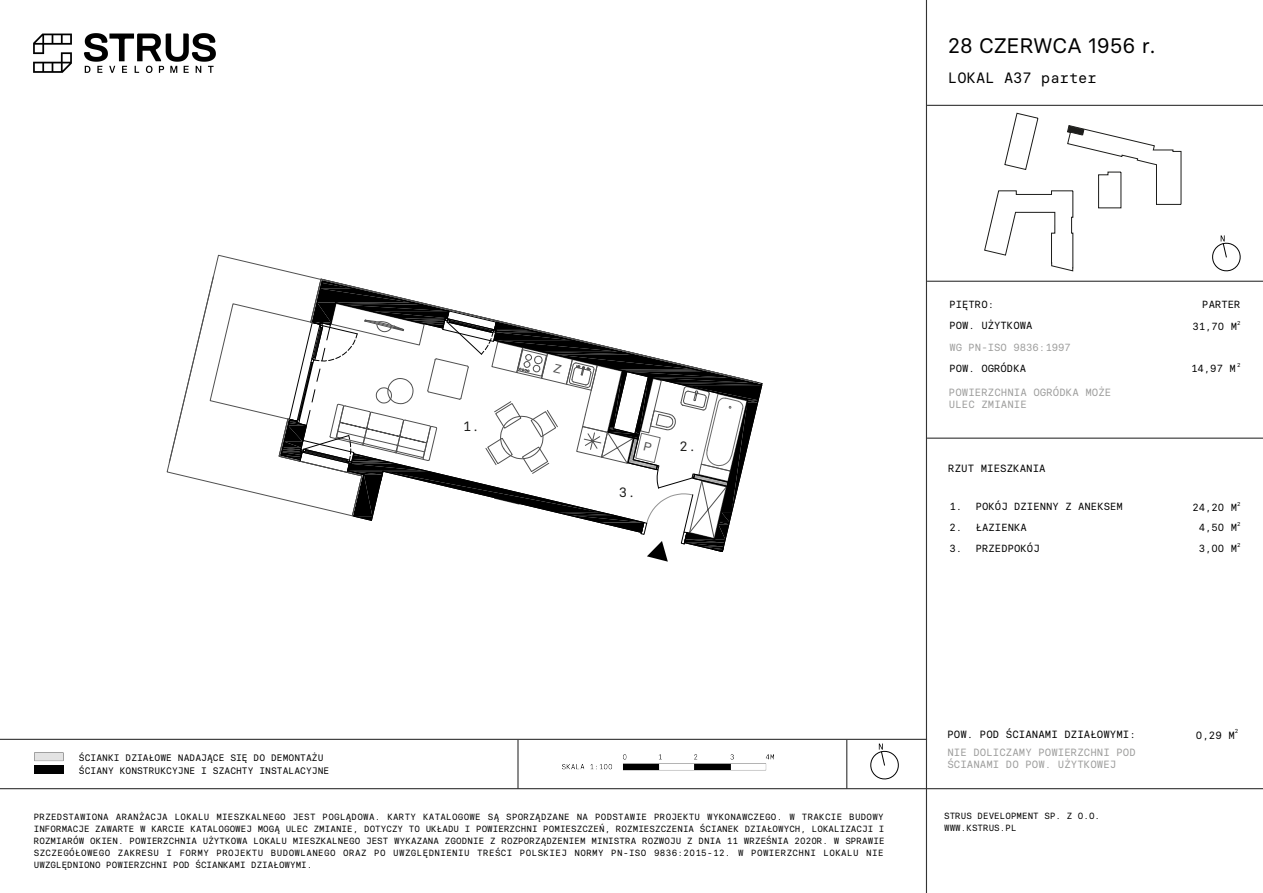
<style>
.page{position:relative;width:1263px;height:893px;background:#fff}
.page>*{position:absolute;margin:0;border:0;box-sizing:border-box;transform-origin:0 0}
.t1{font:21px "Basier Circle";color:#000}
.t2{font:15px "Basier Circle Mono";color:#000}
.t3{font:13.5px "Basier Circle Mono";color:#1d1d1b}
.t4{font:10.5px/12.6px "Basier Circle Mono";color:#9d9d9c}
.t5{font:10.5px "Basier Circle Mono";color:#000}
.t6{font:10.35px "Basier Circle Mono";color:#000}
.t7{font:10.35px "Basier Circle Mono";color:#9d9d9c}
.t8{font:9.45px/13.5px "Basier Circle Mono";color:#000}
.t9{font:9px/12px "Basier Circle Mono";color:#000;text-align:justify}
.t10{font:5.7px "Basier Circle Mono";color:#000}
</style>
<div class="page">
<img style="left:510px;top:738px;width:320px;height:33px">
<hr style="left:926px;top:0;width:1px;height:893px;background:#333">
<hr style="left:0;top:739px;width:927px;height:1px;background:#333">
<hr style="left:517px;top:740px;width:2px;height:49px;background:#333">
<svg style="left:34px;top:752px;width:30px;height:10px"></svg>
<div style="left:34px;top:766px;width:29px;height:8px;background:#000"></div>
<hr style="left:846px;top:740px;width:1px;height:49px;background:#333">
<hr style="left:0;top:788px;width:1263px;height:1px;background:#333">
<hr style="left:927px;top:105px;width:336px;height:1px;background:#333">
<hr style="left:927px;top:281px;width:336px;height:1px;background:#333">
<hr style="left:927px;top:438px;width:336px;height:1px;background:#333">
<img style="left:34px;top:34px;width:182px;height:39px">
<svg style="left:984px;top:112px;width:198px;height:160px"></svg>
<svg style="left:1212px;top:235px;width:29px;height:37px"></svg>
<svg style="left:870px;top:743px;width:29px;height:37px"></svg>
<svg style="left:169px;top:276px;width:593px;height:286px"></svg>
<h1 class="t1" style="left:948px;top:32px;width:208px">28 CZERWCA 1956 r.</h1>
<h2 class="t2" style="left:948px;top:69px;width:150px">LOKAL A37 parter</h2>
<p class="t6" style="left:949px;top:298px;width:46px">PIĘTRO:</p>
<p class="t6" style="left:1202px;top:298px;width:40px">PARTER</p>
<p class="t6" style="left:949px;top:319px;width:85px">POW. UŻYTKOWA</p>
<p class="t6" style="left:1192px;top:320px;width:46px">31,70 M</p>
<p class="t10" style="left:1237px;top:319px;width:5px">2</p>
<p class="t7" style="left:949px;top:341px;width:123px">WG PN-ISO 9836:1997</p>
<p class="t6" style="left:949px;top:362px;width:78px">POW. OGRÓDKA</p>
<p class="t6" style="left:1191px;top:362px;width:46px">14,97 M</p>
<p class="t10" style="left:1237px;top:362px;width:5px">2</p>
<p class="t8" style="left:79px;top:751px;width:252px">ŚCIANKI DZIAŁOWE NADAJĄCE SIĘ DO DEMONTAŻU<br>ŚCIANY KONSTRUKCYJNE I SZACHTY INSTALACYJNE</p>
<h3 class="t3" style="left:463px;top:417px;width:18px">1.</h3>
<h3 class="t3" style="left:619px;top:484px;width:18px">3.</h3>
<h3 class="t3" style="left:680px;top:438px;width:18px">2.</h3>
<p class="t4" style="left:949px;top:386px;width:164px">POWIERZCHNIA OGRÓDKA MOŻE<br>ULEC ZMIANIE</p>
<p class="t5" style="left:948px;top:462px;width:99px">RZUT MIESZKANIA</p>
<p class="t6" style="left:949px;top:500px;width:175px">1. POKÓJ DZIENNY Z ANEKSEM</p>
<p class="t6" style="left:1192px;top:501px;width:46px">24,20 M</p>
<p class="t10" style="left:1237px;top:500px;width:5px">2</p>
<p class="t6" style="left:949px;top:521px;width:79px">2. ŁAZIENKA</p>
<p class="t6" style="left:1199px;top:521px;width:40px">4,50 M</p>
<p class="t10" style="left:1237px;top:521px;width:5px">2</p>
<p class="t6" style="left:949px;top:542px;width:92px">3. PRZEDPOKÓJ</p>
<p class="t6" style="left:1199px;top:542px;width:40px">3,00 M</p>
<p class="t10" style="left:1237px;top:541px;width:5px">2</p>
<p class="t5" style="left:947px;top:728px;width:190px">POW. POD ŚCIANAMI DZIAŁOWYMI:</p>
<p class="t5" style="left:1196px;top:728px;width:40px">0,29 M</p>
<p class="t10" style="left:1235px;top:728px;width:5px">2</p>
<p class="t4" style="left:947px;top:745px;width:190px">NIE DOLICZAMY POWIERZCHNI POD<br>ŚCIANAMI DO POW. UŻYTKOWEJ</p>
<p class="t9" style="left:34px;top:810px;width:852px">PRZEDSTAWIONA ARANŻACJA LOKALU MIESZKALNEGO JEST POGLĄDOWA. KARTY KATALOGOWE SĄ SPORZĄDZANE NA PODSTAWIE PROJEKTU WYKONAWCZEGO. W TRAKCIE BUDOWY INFORMACJE ZAWARTE W KARCIE KATALOGOWEJ MOGĄ ULEC ZMIANIE, DOTYCZY TO UKŁADU I POWIERZCHNI POMIESZCZEŃ, ROZMIESZCZENIA ŚCIANEK DZIAŁOWYCH, LOKALIZACJI I ROZMIARÓW OKIEN. POWIERZCHNIA UŻYTKOWA LOKALU MIESZKALNEGO JEST WYKAZANA ZGODNIE Z ROZPORZĄDZENIEM MINISTRA ROZWOJU Z DNIA 11 WRZEŚNIA 2020R. W SPRAWIE SZCZEGÓŁOWEGO ZAKRESU I FORMY PROJEKTU BUDOWLANEGO ORAZ PO UWZGLĘDNIENIU TREŚCI POLSKIEJ NORMY PN-ISO 9836:2015-12. W POWIERZCHNI LOKALU NIE UWZGLĘDNIONO POWIERZCHNI POD ŚCIANKAMI DZIAŁOWYMI.</p>
<p class="t9" style="left:944px;top:809px;width:157px">STRUS DEVELOPMENT SP. Z O.O.<br>WWW.KSTRUS.PL</p>
</div>
